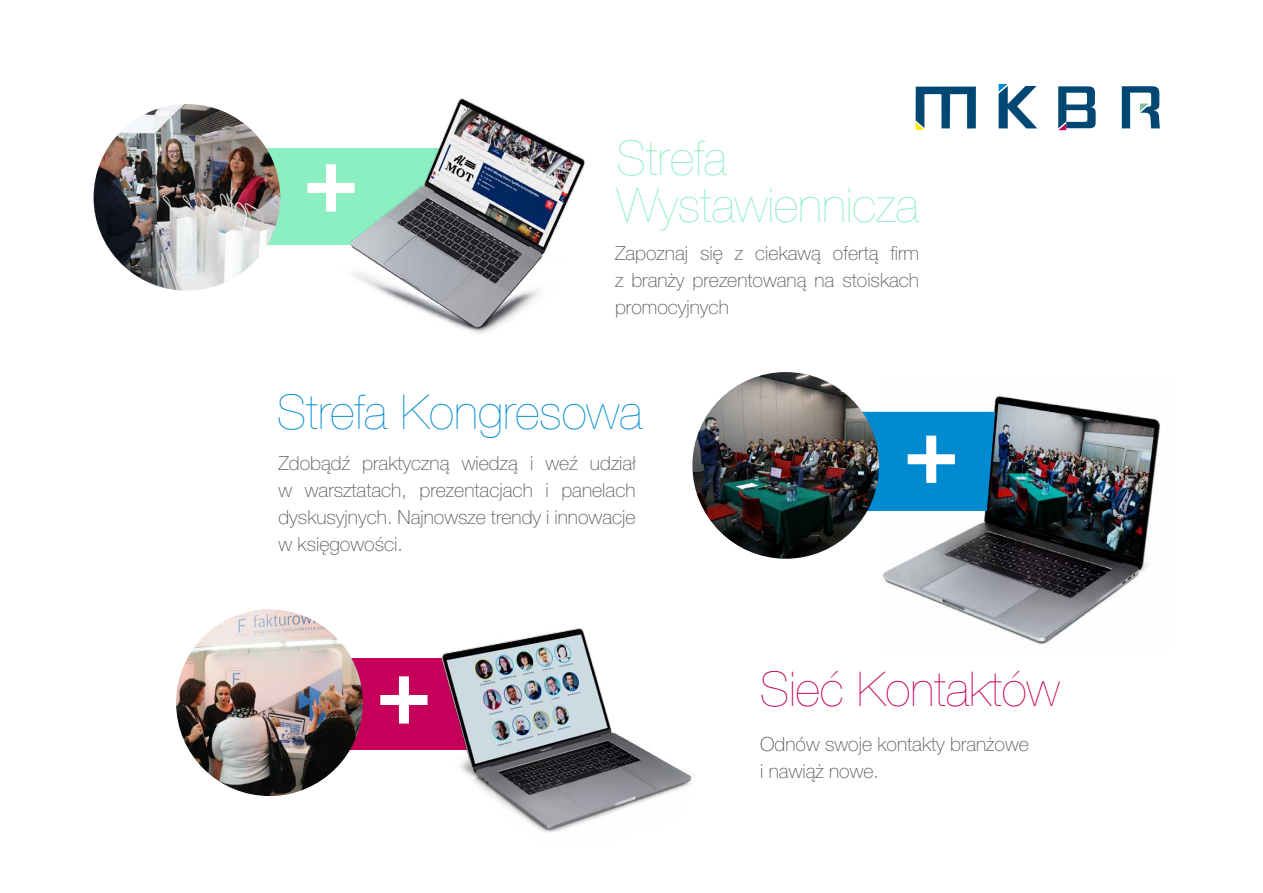
<style>
.page{position:relative;width:1263px;height:893px;background:#fff}
.page>*{position:absolute;margin:0;border:0;box-sizing:border-box;transform-origin:0 0}
.t1{font:700 93.45px "Helvetica Neue LT Pro";color:#fff}
.t2{font:200 48px/46.5px "Helvetica Neue LT Pro";color:#8befc1}
.t3{font:200 48px "Helvetica Neue LT Pro";color:#008bd0}
.t4{font:200 48px "Helvetica Neue LT Pro";color:#c4005a}
.t5{font:100 19.5px/27px "Helvetica Neue LT Pro";color:#58585a;text-align:justify}
</style>
<div class="page">
<img style="left:880px;top:396px;width:280px;height:248px">
<div style="left:863px;top:412px;width:132px;height:99px;background:#008bd0"></div>
<img style="left:692px;top:372px;width:187px;height:187px;border-radius:93px">
<div style="left:310px;top:658px;width:241px;height:92px;background:#c4005a"></div>
<img style="left:441px;top:628px;width:254px;height:205px">
<img style="left:176px;top:609px;width:187px;height:187px;border-radius:93px">
<img style="left:267px;top:98px;width:318px;height:235px">
<img style="left:94px;top:104px;width:186px;height:186px;border-radius:91px">
<svg style="left:915px;top:87px;width:61px;height:43px"></svg>
<svg style="left:998px;top:84px;width:39px;height:44px"></svg>
<svg style="left:1058px;top:86px;width:37px;height:44px"></svg>
<svg style="left:1122px;top:86px;width:38px;height:42px"></svg>
<h1 class="t1" style="left:303px;top:121px;width:58px">+</h1>
<h2 class="t2" style="left:617px;top:135px;width:304px">Strefa<br>Wystawiennicza</h2>
<p class="t5" style="left:615px;top:240px;width:305px">Zapoznaj się z ciekawą ofertą firm z branży prezentowaną na stoiskach promocyjnych</p>
<h2 class="t3" style="left:277px;top:384px;width:367px">Strefa Kongresowa</h2>
<p class="t5" style="left:278px;top:450px;width:359px">Zdobądź praktyczną wiedzą i weź udział w warsztatach, prezentacjach i panelach dyskusyjnych. Najnowsze trendy i innowacje w księgowości.</p>
<h1 class="t1" style="left:376px;top:633px;width:58px">+</h1>
<h1 class="t1" style="left:903px;top:392px;width:58px">+</h1>
<h2 class="t4" style="left:760px;top:661px;width:301px">Sieć Kontaktów</h2>
<p class="t5" style="left:760px;top:731px;width:270px">Odnów swoje kontakty branżowe i nawiąż nowe.</p>
</div>
